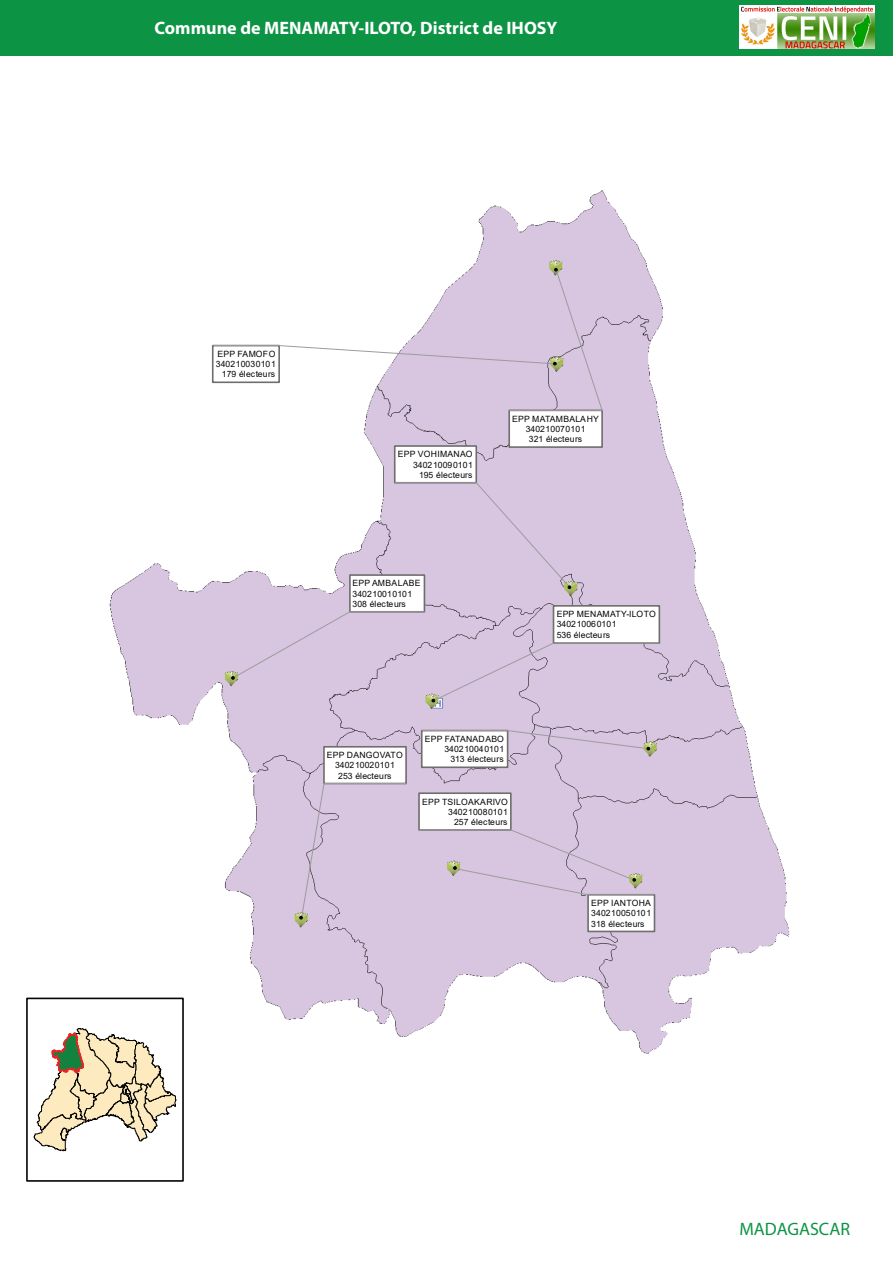
<style>
.page{position:relative;width:893px;height:1263px;background:#fff}
.page>*{position:absolute;margin:0;border:0;box-sizing:border-box;transform-origin:0 0}
.t1{font:700 18px "Myriad Pro";color:#fff}
.t2{font:18px "Myriad Pro";color:#0d9344}
.t3{font:8.7px/10.2px "Arial";letter-spacing:.005em;color:#050505;text-align:right}
</style>
<div class="page">
<div style="left:0;top:0;width:893px;height:56px;background:#0d9344"></div>
<img style="left:740px;top:6px;width:134px;height:43px">
<img style="left:109px;top:190px;width:681px;height:864px">
<div style="left:553px;top:605px;width:107px;height:39px;background:#fff;border:2px solid #6f6e6f"></div>
<div style="left:431px;top:642px;width:229px;height:60px;background:#d8c5e0"></div>
<div style="left:508px;top:410px;width:95px;height:38px;background:#fff;border:2px solid #6f6e6f"></div>
<svg style="left:212px;top:268px;width:391px;height:143px"></svg>
<div style="left:394px;top:445px;width:83px;height:38px;background:#fff;border:2px solid #6f6e6f"></div>
<div style="left:394px;top:482px;width:178px;height:107px;background:#d8c5e0"></div>
<div style="left:421px;top:730px;width:87px;height:38px;background:#fff;border:2px solid #6f6e6f"></div>
<svg style="left:421px;top:730px;width:230px;height:20px"></svg>
<div style="left:418px;top:792px;width:94px;height:39px;background:#fff;border:2px solid #6f6e6f"></div>
<div style="left:587px;top:894px;width:68px;height:38px;background:#fff;border:2px solid #6f6e6f"></div>
<svg style="left:418px;top:829px;width:237px;height:66px;background:#d4c2da"></svg>
<div style="left:323px;top:746px;width:84px;height:38px;background:#fff;border:2px solid #6f6e6f"></div>
<div style="left:300px;top:783px;width:107px;height:137px;background:#d8c5e0"></div>
<div style="left:349px;top:574px;width:76px;height:39px;background:#fff;border:2px solid #6f6e6f"></div>
<div style="left:231px;top:611px;width:194px;height:68px;background:#d8c5e0"></div>
<div style="left:27px;top:998px;width:156px;height:183px;background:#fff"></div>
<svg style="left:33px;top:1028px;width:144px;height:123px"></svg>
<div style="left:26px;top:997px;width:158px;height:185px;border:2px solid #050504"></div>
<h1 class="t1" style="left:154px;top:16px;width:404px">Commune de MENAMATY-ILOTO, District de IHOSY</h1>
<p class="t3" style="left:216px;top:349px;width:61px">EPP FAMOFO<br>340210030101<br>179 électeurs</p>
<p class="t3" style="left:398px;top:449px;width:76px">EPP VOHIMANAO<br>340210090101<br>195 électeurs</p>
<p class="t3" style="left:512px;top:413px;width:88px;text-align:center">EPP MATAMBALAHY<br>340210070101<br>321 électeurs</p>
<p class="t3" style="left:353px;top:578px;width:69px;text-align:left">EPP AMBALABE<br>340210010101<br>308 électeurs</p>
<p class="t3" style="left:557px;top:609px;width:101px;text-align:left">EPP MENAMATY-ILOTO<br>340210060101<br>536 électeurs</p>
<p class="t3" style="left:327px;top:750px;width:77px;text-align:center">EPP DANGOVATO<br>340210020101<br>253 électeurs</p>
<p class="t3" style="left:425px;top:734px;width:81px">EPP FATANADABO<br>340210040101<br>313 électeurs</p>
<p class="t3" style="left:422px;top:796px;width:87px">EPP TSILOAKARIVO<br>340210080101<br>257 électeurs</p>
<p class="t3" style="left:591px;top:898px;width:61px;text-align:justify">EPP IANTOHA 340210050101<br>318 électeurs</p>
<h1 class="t2" style="left:740px;top:1218px;width:112px">MADAGASCAR</h1>
</div>
